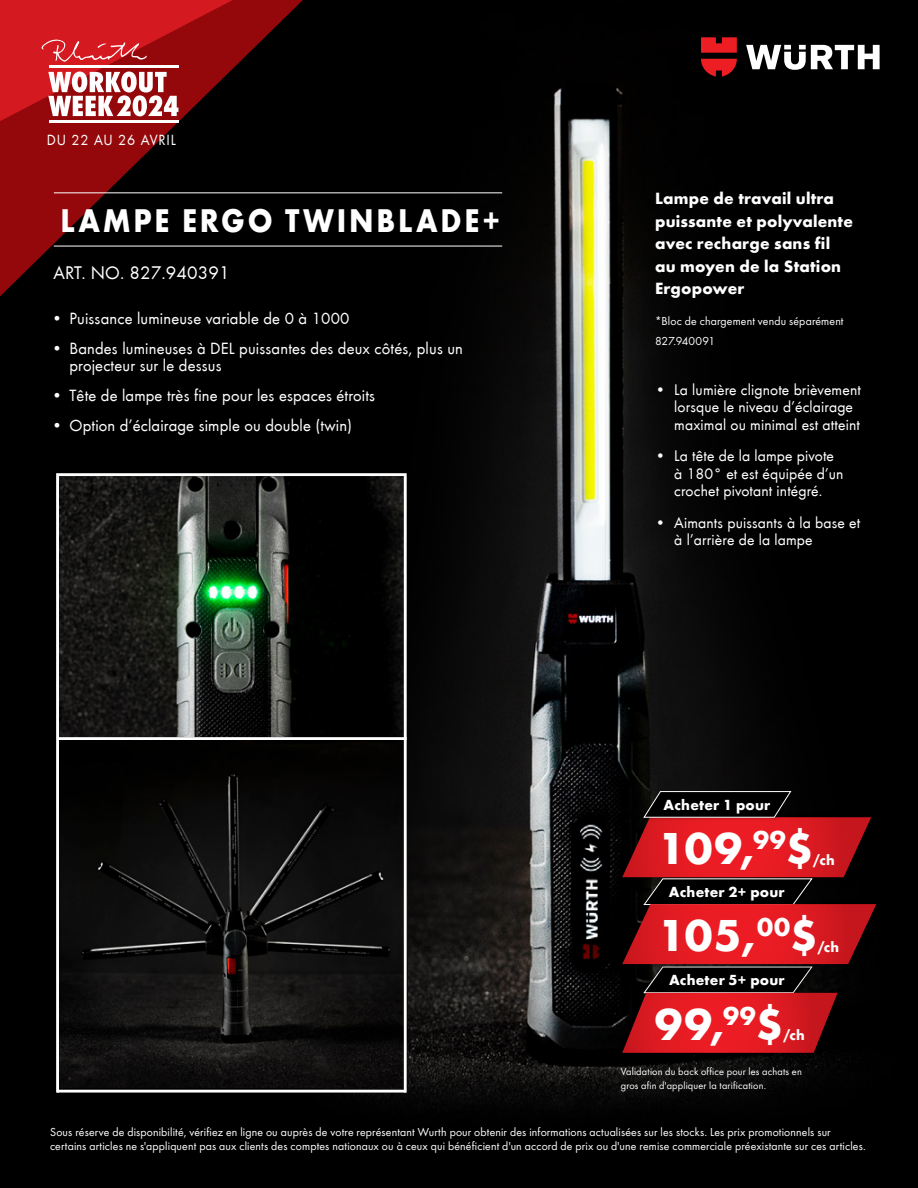
<style>
.page{position:relative;width:918px;height:1188px;background:#fff}
.page>*{position:absolute;margin:0;border:0;box-sizing:border-box;transform-origin:0 0}
.t1{font:700 46.2px "Wuerth Global";letter-spacing:.03em;color:#fff}
.t2{font:700 33.9px "Wuerth";letter-spacing:.09em;color:#fff;scale:.9 1}
.t3{font:18.9px "Wuerth";letter-spacing:.01em;color:#fff}
.t4{font:16.8px/16.5px "Wuerth";letter-spacing:.01em;color:#fff}
.t5{font:700 16.8px/22.5px "Wuerth";letter-spacing:.01em;color:#fff}
.t6{font:15.9px/17.4px "Wuerth";letter-spacing:.01em;color:#fff}
.t7{font:15.3px "Wuerth";letter-spacing:.06em;color:#fff;scale:.96 1}
.t8{font:700 15.15px "Wuerth Global";letter-spacing:.015em;color:#fff}
.t9{font:700 14.85px "Wuerth Global";color:#fff}
.t10{font:12px/19.5px "Wuerth Global";letter-spacing:.015em;color:#fff}
.t11{font:10.5px/13.5px "Wuerth Global";letter-spacing:.02em;color:#fff}
</style>
<div class="page">
<img style="left:0;top:0;width:918px;height:1188px">
<svg style="left:0;top:0;width:303px;height:296px;background:#2b0203"></svg>
<hr style="left:54px;top:192px;width:448px;height:1px;background:#fff">
<hr style="left:54px;top:246px;width:448px;height:1px;background:#fff">
<hr style="left:57px;top:1090px;width:349px;height:3px;background:#fff">
<img style="left:59px;top:736px;width:345px;height:352px">
<img style="left:59px;top:476px;width:345px;height:260px">
<hr style="left:57px;top:737px;width:350px;height:3px;background:#fff">
<hr style="left:404px;top:476px;width:3px;height:617px;background:#fff">
<hr style="left:56px;top:473px;width:351px;height:3px;background:#fff">
<hr style="left:56px;top:476px;width:3px;height:617px;background:#fff">
<div style="left:698px;top:34px;width:189px;height:49px;background:#000"></div>
<svg style="left:701px;top:37px;width:36px;height:40px"></svg>
<svg style="left:746px;top:45px;width:134px;height:25px"></svg>
<svg style="left:0;top:0;width:233px;height:121px;background:#b93034"></svg>
<hr style="left:49px;top:65px;width:129px;height:2px;background:#fff">
<hr style="left:49px;top:121px;width:129px;height:2px;background:#fff">
<div style="left:617px;top:811px;width:266px;height:79px;background:#000"></div>
<div style="left:643px;top:790px;width:151px;height:30px;background:#0b0b0b"></div>
<div style="left:617px;top:897px;width:271px;height:80px;background:#000"></div>
<div style="left:617px;top:986px;width:232px;height:79px;background:#000"></div>
<svg style="left:622px;top:791px;width:254px;height:262px"></svg>
<p class="t7" style="left:47px;top:130px;width:136px">DU 22 AU 26 AVRIL</p>
<h2 class="t2" style="left:61px;top:196px;width:490px">LAMPE ERGO TWINBLADE+</h2>
<h3 class="t3" style="left:53px;top:260px;width:178px">ART. NO. 827.940391</h3>
<h3 class="t4" style="left:51px;top:310px;width:300px">• Puissance lumineuse variable de 0 à 1000</h3>
<h3 class="t4" style="left:70px;top:340px;width:395px;text-indent:-18px">• Bandes lumineuses à DEL puissantes des deux côtés, plus un projecteur sur le dessus</h3>
<h3 class="t4" style="left:51px;top:386px;width:325px">• Tête de lampe très fine pour les espaces étroits</h3>
<h3 class="t4" style="left:51px;top:416px;width:302px">• Option d’éclairage simple ou double (twin)</h3>
<h3 class="t5" style="left:655px;top:186px;width:200px">Lampe de travail ultra puissante et polyvalente avec recharge sans fil au moyen de la Station<br>Ergopower</h3>
<p class="t10" style="left:655px;top:311px;width:190px">*Bloc de chargement vendu séparément<br>827.940091</p>
<h3 class="t6" style="left:674px;top:380px;width:188px;text-indent:-19px">• La lumière clignote brièvement lorsque le niveau d’éclairage maximal ou minimal est atteint</h3>
<h3 class="t6" style="left:674px;top:447px;width:171px;text-indent:-19px">• La tête de la lampe pivote à 180° et est équipée d’un crochet pivotant intégré.</h3>
<h3 class="t6" style="left:674px;top:513px;width:187px;text-indent:-19px">• Aimants puissants à la base et à l’arrière de la lampe</h3>
<p class="t8" style="left:664px;top:796px;width:108px">Acheter 1 pour</p>
<h1 class="t1" style="left:658px;top:821px;width:157px">109,<sup>99</sup>$</h1>
<p class="t9" style="left:813px;top:851px;width:23px">/ch</p>
<p class="t8" style="left:669px;top:883px;width:117px">Acheter 2+ pour</p>
<h1 class="t1" style="left:658px;top:908px;width:161px">105,<sup>00</sup>$</h1>
<p class="t9" style="left:817px;top:938px;width:23px">/ch</p>
<p class="t8" style="left:669px;top:971px;width:117px">Acheter 5+ pour</p>
<h1 class="t1" style="left:655px;top:997px;width:130px">99,<sup>99</sup>$</h1>
<p class="t9" style="left:783px;top:1027px;width:23px">/ch</p>
<p class="t11" style="left:621px;top:1065px;width:183px">Validation du back office pour les achats en gros afin d'appliquer la tarification.</p>
<p class="t10" style="left:50px;top:1124px;width:817px;line-height:14.4px">Sous réserve de disponibilité, vérifiez en ligne ou auprès de votre représentant Wurth pour obtenir des informations actualisées sur les stocks. Les prix promotionnels sur certains articles ne s'appliquent pas aux clients des comptes nationaux ou à ceux qui bénéficient d'un accord de prix ou d'une remise commerciale préexistante sur ces articles.</p>
</div>
